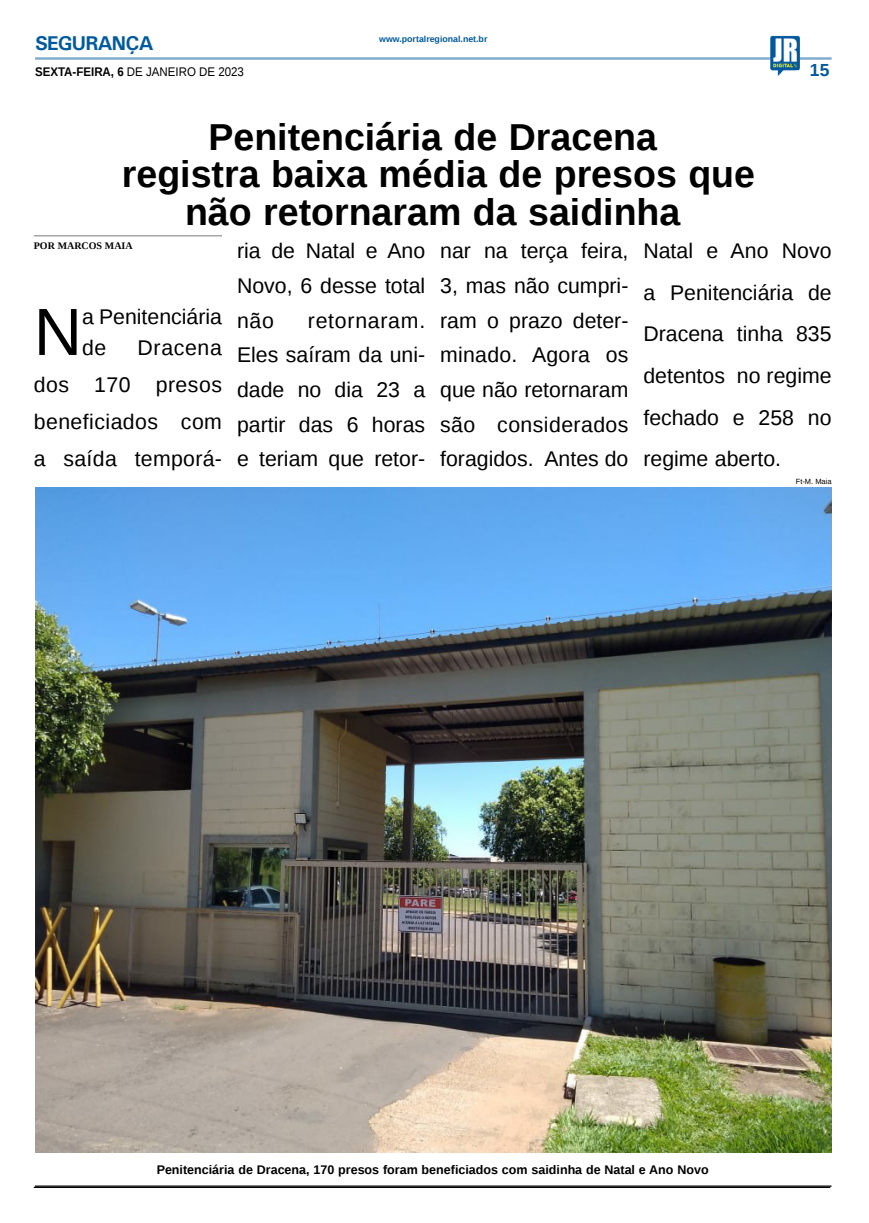
<style>
.page{position:relative;width:869px;height:1223px;background:#fff}
.page>*{position:absolute;margin:0;border:0;box-sizing:border-box;transform-origin:0 0}
.MATÉRIA{font:66.62px "Liberation Sans";color:#000}
.TÍTULO{font:700 37.5px/37.5px "Liberation Sans";color:#000;text-align:center}
.MATÉRIA-2{font:21.25px/34.8px "Liberation Sans";color:#000;text-align:justify}
.TITULO_PG{font:700 20px "Univers";letter-spacing:-.04em;color:#005a9e}
.TÍTULO-2{font:700 17.5px "Liberation Sans";color:#005a9e}
.LEGENDA{font:700 12.5px "Liberation Sans";color:#000}
.DATA_PG{font:12.5px "Liberation Sans";color:#000;scale:.92 1}
.CRÉDITO_NOME{font:700 10px "Liberation Serif";color:#000}
.DATA_PG-2{font:700 8.75px "Liberation Sans";color:#005a9e}
.CRÉDITO_FOTO{font:7.5px "Liberation Sans";color:#000}
.s1{font-weight:700}
</style>
<div class="page">
<hr style="left:35px;top:57px;width:796px;height:3px;background:#005a9e">
<img style="left:769px;top:36px;width:30px;height:40px">
<hr style="left:34px;top:1186px;width:795px;height:1px;background:#000">
<hr style="left:35px;top:1185px;width:796px;height:1px;background:#000">
<img style="left:36px;top:488px;width:795px;height:664px">
<hr style="left:34px;top:235px;width:188px;height:1px;background:#939598">
<p class="TITULO_PG" style="left:35px;top:31px;width:120px">SEGURANÇA</p>
<p class="DATA_PG" style="left:35px;top:65px;width:228px"><span class="s1">SEXTA-FEIRA, 6</span> DE JANEIRO DE 2023</p>
<p class="DATA_PG-2" style="left:379px;top:33px;width:110px">www.portalregional.net.br</p>
<p class="TÍTULO-2" style="left:809px;top:58px;width:21px">15</p>
<p class="TÍTULO" style="left:208px;top:117px;width:450px">Penitenciária de Dracena</p>
<p class="TÍTULO" style="left:122px;top:155px;width:634px">registra baixa média de presos que não retornaram da saidinha</p>
<p class="CRÉDITO_NOME" style="left:34px;top:239px;width:100px">POR MARCOS MAIA</p>
<p class="MATÉRIA-2" style="left:237px;top:234px;width:190px">ria de Natal e Ano Novo, 6 desse total não</p>
<p class="MATÉRIA-2" style="left:440px;top:234px;width:190px">nar na terça feira, 3, mas não cumpri&shy;ram o prazo deter&shy;minado. Agora os que não retornaram são considerados foragidos. Antes do</p>
<p class="MATÉRIA-2" style="left:643px;top:231px;width:190px;line-height:41.6px">Natal e Ano Novo a Penitenciária de Dracena tinha 835 detentos no regime fechado e 258 no regime aberto.</p>
<p class="CRÉDITO_FOTO" style="left:795px;top:477px;width:37px">Ft-M. Maia</p>
<p class="MATÉRIA" style="left:34px;top:294px;width:50px">N</p>
<p class="MATÉRIA-2" style="left:82px;top:301px;width:141px;line-height:31.2px">a Penitenciária de</p>
<p class="MATÉRIA-2" style="left:237px;top:304px;width:190px;text-indent:71px">retornaram.<br>Eles saíram da uni&shy;dade no dia 23 a partir das 6 horas e teriam que retor-</p>
<p class="MATÉRIA-2" style="left:34px;top:330px;width:190px;line-height:37.1px;text-indent:104px">Dracena dos 170 presos beneficiados com a saída temporá-</p>
<p class="LEGENDA" style="left:157px;top:1161px;width:553px">Penitenciária de Dracena, 170 presos foram beneficiados com saidinha de Natal e Ano Novo</p>
</div>
